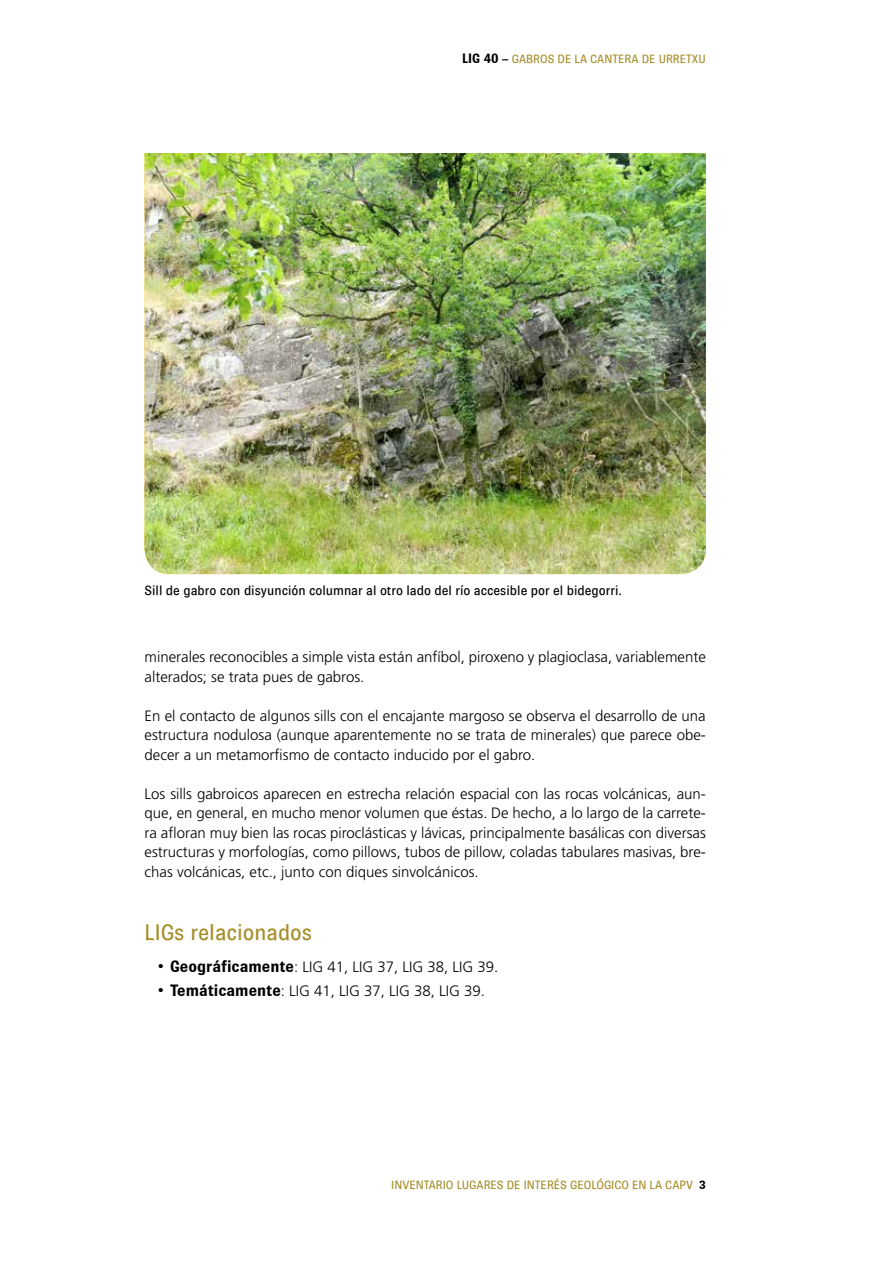
<style>
.page{position:relative;width:893px;height:1263px;background:#fff}
.page>*{position:absolute;margin:0;border:0;box-sizing:border-box;transform-origin:0 0}
.t1{font:22.5px "Brown";color:#a58d28}
.t2{font:300 15px/19.5px "Frutiger";color:#000;text-align:justify}
.t3{font:13.5px "Brown";color:#000}
.t4{font:12px "Brown";color:#a58d28}
.s1{font-weight:700;font-size:13.5px;color:#000}
.s2{color:#000}
.s3{font-family:"Brown";font-weight:700;font-size:16.5px}
.s4{font-weight:700;color:#000}
</style>
<div class="page">
<img style="left:145px;top:153px;width:561px;height:421px">
<p class="t4" style="left:462px;top:52px;width:243px"><span class="s1">LIG 40</span> <span class="s2">–</span> Gabros de la cantera de Urretxu</p>
<p class="t3" style="left:145px;top:583px;width:479px">Sill de gabro con disyunción columnar al otro lado del río accesible por el bidegorri.</p>
<p class="t2" style="left:145px;top:647px;width:563px">minerales reconocibles a simple vista están anfíbol, piroxeno y plagioclasa, variablemente alterados; se trata pues de gabros.</p>
<p class="t2" style="left:145px;top:706px;width:563px">En el contacto de algunos sills con el encajante margoso se observa el desarrollo de una estructura nodulosa (aunque aparentemente no se trata de minerales) que parece obe&shy;decer a un metamorfismo de contacto inducido por el gabro.</p>
<p class="t2" style="left:145px;top:784px;width:563px">Los sills gabroicos aparecen en estrecha relación espacial con las rocas volcánicas, aun&shy;que, en general, en mucho menor volumen que éstas. De hecho, a lo largo de la carrete&shy;ra afloran muy bien las rocas piroclásticas y lávicas, principalmente basálicas con diversas estructuras y morfologías, como pillows, tubos de pillow, coladas tabulares masivas, bre&shy;chas volcánicas, etc., junto con diques sinvolcánicos.</p>
<h1 class="t1" style="left:145px;top:919px;width:169px">LIGs relacionados</h1>
<p class="t2" style="left:157px;top:957px;width:342px"><span class="s3">• Geográficamente</span>: LIG 41, LIG 37, LIG 38, LIG 39.</p>
<p class="t2" style="left:157px;top:981px;width:329px"><span class="s3">• Temáticamente</span>: LIG 41, LIG 37, LIG 38, LIG 39.</p>
<p class="t4" style="left:391px;top:1178px;width:316px">INVENTARIO LUGARES DE INTERÉS GEOLÓGICO EN LA CAPV <span class="s4">3</span></p>
</div>
